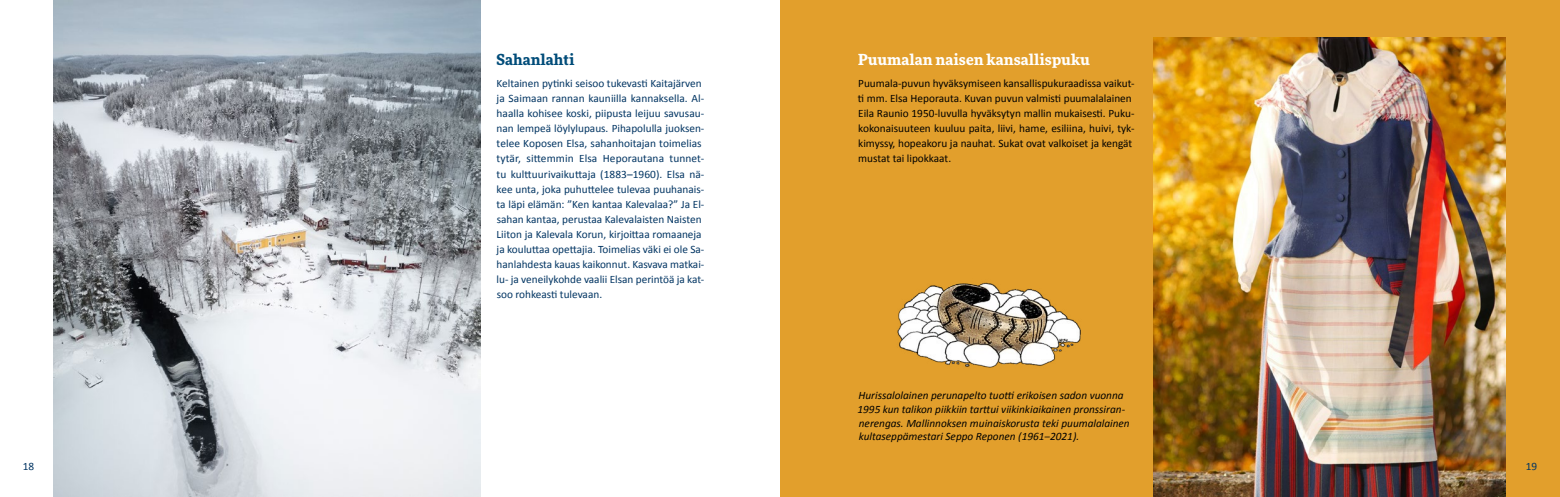
<style>
.page{position:relative;width:1560px;height:497px;background:#fff}
.page>*{position:absolute;margin:0;border:0;box-sizing:border-box;transform-origin:0 0}
.t1{font:700 15px "More Pro";letter-spacing:.005em;color:#fff}
.t2{font:700 15px "More Pro";letter-spacing:.005em;color:#004c79}
.t3{font:11.25px/15px "Calibri";color:#003462}
.t4{font:11.25px/15px "Calibri";color:#000}
.t5{font:italic 11.25px/13.8px "Calibri";color:#000}
</style>
<div class="page">
<div style="left:780px;top:0;width:779px;height:496px;background:#e29f2c"></div>
<img style="left:53px;top:0;width:427px;height:496px">
<img style="left:1153px;top:37px;width:352px;height:459px">
<img style="left:897px;top:282px;width:184px;height:86px">
<h1 class="t2" style="left:496px;top:48px;width:79px">Sahanlahti</h1>
<p class="t3" style="left:496px;top:76px;width:209px">Keltainen pytinki seisoo tukevasti Kaitajärven ja Saimaan rannan kauniilla kannaksella. Al&shy;haalla kohisee koski, piipusta leijuu savusau&shy;nan lempeä löylylupaus. Pihapolulla juoksen&shy;telee Koposen Elsa, sahanhoitajan toimelias tytär, sittemmin Elsa Heporautana tunnet&shy;tu kulttuurivaikuttaja (1883–1960). Elsa nä&shy;kee unta, joka puhuttelee tulevaa puuhanais&shy;ta läpi elämän: ”Ken kantaa Kalevalaa?” Ja El&shy;sahan kantaa, perustaa Kalevalaisten Naisten Liiton ja Kalevala Korun, kirjoittaa romaaneja ja kouluttaa opettajia. Toimelias väki ei ole Sa&shy;hanlahdesta kauas kaikonnut. Kasvava matkai&shy;lu- ja veneilykohde vaalii Elsan perintöä ja kat&shy;soo rohkeasti tulevaan.</p>
<h1 class="t1" style="left:857px;top:48px;width:233px">Puumalan naisen kansallispuku</h1>
<p class="t4" style="left:857px;top:76px;width:278px">Puumala-puvun hyväksymiseen kansallispukuraadissa vaikut&shy;ti mm. Elsa Heporauta. Kuvan puvun valmisti puumalalainen Eila Raunio 1950-luvulla hyväksytyn mallin mukaisesti. Puku&shy;kokonaisuuteen kuuluu paita, liivi, hame, esiliina, huivi, tyk&shy;kimyssy, hopeakoru ja nauhat. Sukat ovat valkoiset ja kengät mustat tai lipokkaat.</p>
<p class="t5" style="left:857px;top:387px;width:274px">Hurissalolainen perunapelto tuotti erikoisen sadon vuonna 1995 kun talikon piikkiin tarttui viikinkiaikainen pronssiran&shy;nerengas. Mallinnoksen muinaiskorusta teki puumalalainen kultaseppämestari Seppo Reponen (1961‒2021).</p>
<p class="t3" style="left:23px;top:458px;width:13px">18</p>
<p class="t3" style="left:1525px;top:458px;width:13px">19</p>
</div>
